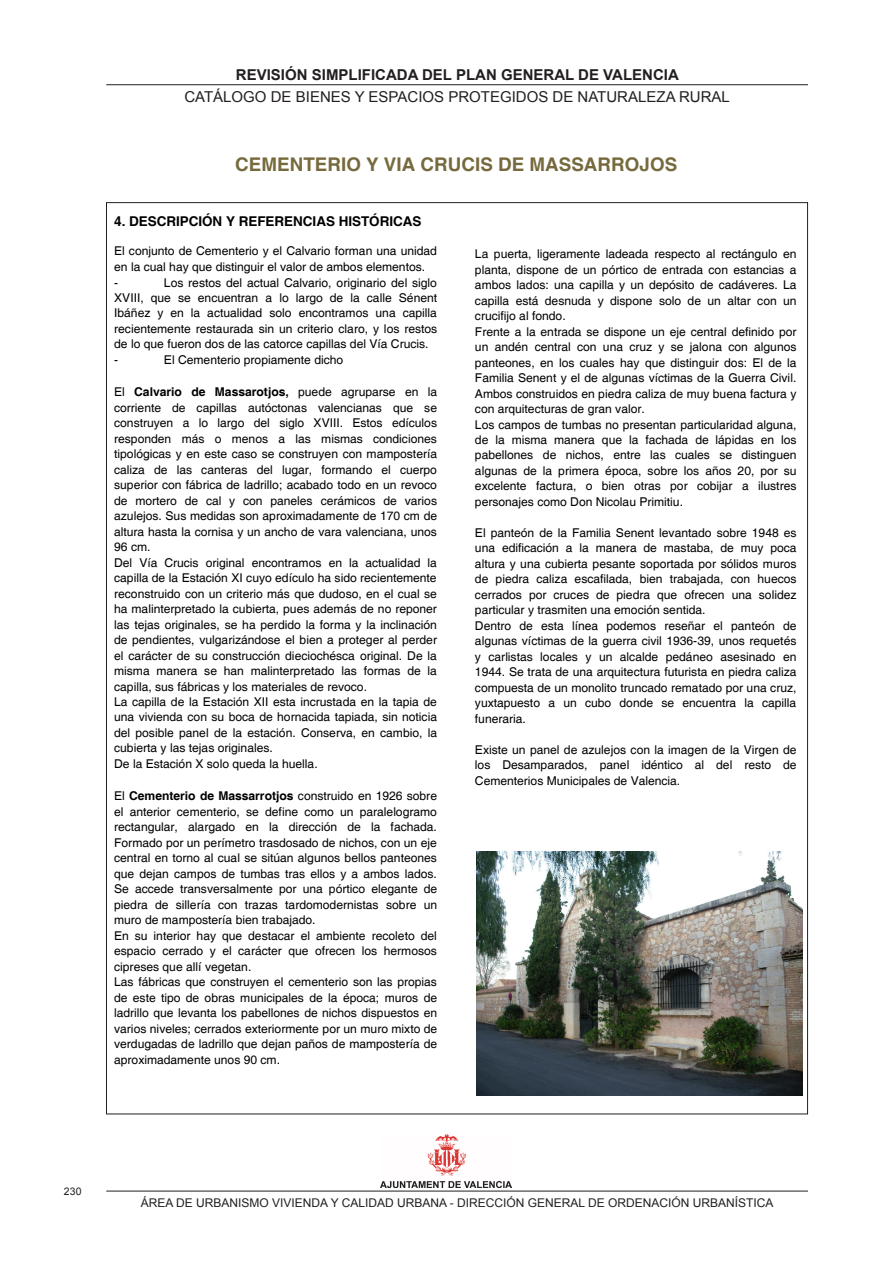
<style>
.page{position:relative;width:893px;height:1263px;background:#fff}
.page>*{position:absolute;margin:0;border:0;box-sizing:border-box;transform-origin:0 0}
.t1{font:700 18.75px "Helvetica";letter-spacing:.005em;color:#766a3d}
.t2{font:15px "Arial";color:#231f20}
.t3{font:700 15px "Arial";color:#231f20}
.t4{font:700 13.5px "Helvetica";letter-spacing:-.005em;color:#000}
.t5{font:12.15px/15.5px "Helvetica";color:#000}
.t6{font:12px "Arial";color:#231f20}
.t7{font:10.5px "Arial";color:#231f20}
.s1{font-weight:700}
</style>
<div class="page">
<hr style="left:106px;top:84px;width:702px;height:1px;background:#231f20">
<img style="left:381px;top:1134px;width:130px;height:53px">
<hr style="left:106px;top:1191px;width:702px;height:1px;background:#231f20">
<img style="left:476px;top:852px;width:326px;height:243px">
<p class="t3" style="left:236px;top:65px;width:444px">REVISIÓN SIMPLIFICADA DEL PLAN GENERAL DE VALENCIA</p>
<p class="t2" style="left:184px;top:87px;width:547px">CATÁLOGO DE BIENES Y ESPACIOS PROTEGIDOS DE NATURALEZA RURAL</p>
<p class="t1" style="left:235px;top:153px;width:444px">CEMENTERIO Y VIA CRUCIS DE MASSARROJOS</p>
<p class="t4" style="left:114px;top:213px;width:309px">4. DESCRIPCIÓN Y REFERENCIAS HISTÓRICAS</p>
<p class="t5" style="left:114px;top:244px;width:324px">El conjunto de Cementerio y el Calvario forman una unidad en la cual hay que distinguir el valor de ambos elementos.<br>-</p>
<p class="t5" style="left:114px;top:275px;width:325px;text-indent:50px">Los restos del actual Calvario, originario del siglo XVIII, que se encuentran a lo largo de la calle Sénent Ibáñez y en la actualidad solo encontramos una capilla recientemente restaurada sin un criterio claro, y los restos de lo que fueron dos de las catorce capillas del Vía Crucis.<br>-</p>
<p class="t5" style="left:164px;top:352px;width:181px">El Cementerio propiamente dicho</p>
<p class="t5" style="left:114px;top:385px;width:325px">El <span class="s1">Calvario de Massarotjos,</span> puede agruparse en la corriente de capillas autóctonas valencianas que se construyen a lo largo del siglo XVIII. Estos edículos responden más o menos a las mismas condiciones tipológicas y en este caso se construyen con mampostería caliza de las canteras del lugar, formando el cuerpo superior con fábrica de ladrillo; acabado todo en un revoco de mortero de cal y con paneles cerámicos de varios azulejos. Sus medidas son aproximadamente de 170 cm de altura hasta la cornisa y un ancho de vara valenciana, unos 96 cm.<br>Del Vía Crucis original encontramos en la actualidad la capilla de la Estación XI cuyo edículo ha sido recientemente reconstruido con un criterio más que dudoso, en el cual se ha malinterpretado la cubierta, pues además de no reponer las tejas originales, se ha perdido la forma y la inclinación de pendientes, vulgarizándose el bien a proteger al perder el carácter de su construcción dieciochésca original. De la misma manera se han malinterpretado las formas de la capilla, sus fábricas y los materiales de revoco.<br>La capilla de la Estación XII esta incrustada en la tapia de una vivienda con su boca de hornacida tapiada, sin noticia del posible panel de la estación. Conserva, en cambio, la cubierta y las tejas originales.<br>De la Estación X solo queda la huella.</p>
<p class="t5" style="left:114px;top:789px;width:325px">El <span class="s1">Cementerio de Massarrotjos</span> construido en 1926 sobre el anterior cementerio, se define como un paralelogramo rectangular, alargado en la dirección de la fachada.<br>Formado por un perímetro trasdosado de nichos, con un eje central en torno al cual se sitúan algunos bellos panteones que dejan campos de tumbas tras ellos y a ambos lados.<br>Se accede transversalmente por una pórtico elegante de piedra de sillería con trazas tardomodernistas sobre un muro de mampostería bien trabajado.<br>En su interior hay que destacar el ambiente recoleto del espacio cerrado y el carácter que ofrecen los hermosos cipreses que allí vegetan.<br>Las fábricas que construyen el cementerio son las propias de este tipo de obras municipales de la época; muros de ladrillo que levanta los pabellones de nichos dispuestos en varios niveles; cerrados exteriormente por un muro mixto de verdugadas de ladrillo que dejan paños de mampostería de aproximadamente unos 90 cm.</p>
<p class="t5" style="left:475px;top:247px;width:323px">La puerta, ligeramente ladeada respecto al rectángulo en planta, dispone de un pórtico de entrada con estancias a ambos lados: una capilla y un depósito de cadáveres. La capilla está desnuda y dispone solo de un altar con un crucifijo al fondo.<br>Frente a la entrada se dispone un eje central definido por un andén central con una cruz y se jalona con algunos panteones, en los cuales hay que distinguir dos: El de la Familia Senent y el de algunas víctimas de la Guerra Civil.<br>Ambos construidos en piedra caliza de muy buena factura y con arquitecturas de gran valor.<br>Los campos de tumbas no presentan particularidad alguna, de la misma manera que la fachada de lápidas en los pabellones de nichos, entre las cuales se distinguen algunas de la primera época, sobre los años 20, por su excelente factura, o bien otras por cobijar a ilustres personajes como Don Nicolau Primitiu.</p>
<p class="t5" style="left:475px;top:525px;width:323px">El panteón de la Familia Senent levantado sobre 1948 es una edificación a la manera de mastaba, de muy poca altura y una cubierta pesante soportada por sólidos muros de piedra caliza escafilada, bien trabajada, con huecos cerrados por cruces de piedra que ofrecen una solidez particular y trasmiten una emoción sentida.<br>Dentro de esta línea podemos reseñar el panteón de algunas víctimas de la guerra civil 1936-39, unos requetés y carlistas locales y un alcalde pedáneo asesinado en 1944. Se trata de una arquitectura futurista en piedra caliza compuesta de un monolito truncado rematado por una cruz, yuxtapuesto a un cubo donde se encuentra la capilla funeraria.</p>
<p class="t5" style="left:475px;top:742px;width:323px;text-align:justify">Existe un panel de azulejos con la imagen de la Virgen de los Desamparados, panel idéntico al del resto de Cementerios Municipales de Valencia.</p>
<p class="t7" style="left:64px;top:1185px;width:19px">230</p>
<p class="t6" style="left:141px;top:1195px;width:634px">ÁREA DE URBANISMO VIVIENDA Y CALIDAD URBANA - DIRECCIÓN GENERAL DE ORDENACIÓN URBANÍSTICA</p>
</div>
